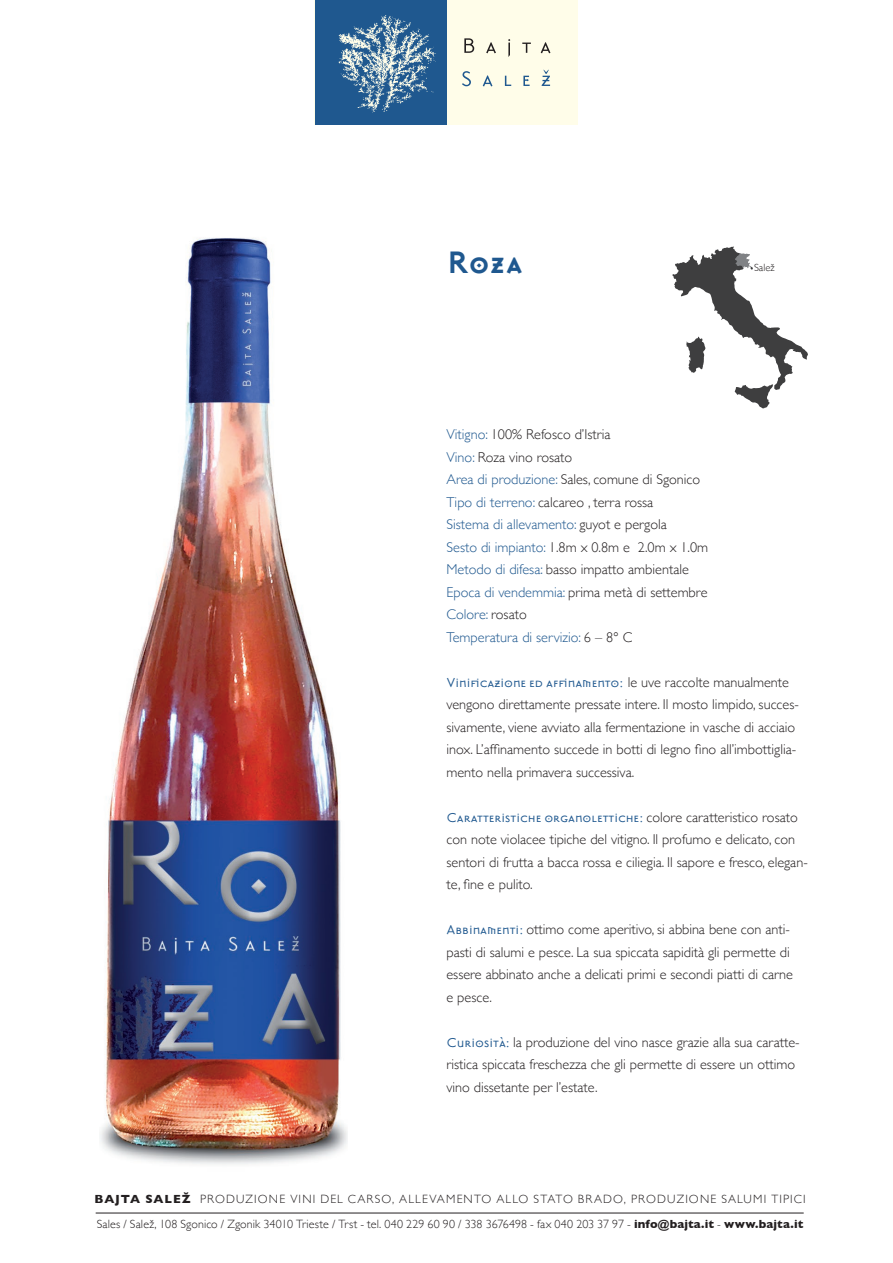
<style>
.page{position:relative;width:893px;height:1263px;background:#fff}
.page>*{position:absolute;margin:0;border:0;box-sizing:border-box;transform-origin:0 0}
.t1{font:700 34.5px "Mason Sans Alternate";color:#1f588f}
.t2{font:300 14.25px/22.5px "Gill Sans";color:#231f20}
.t3{font:14.25px "Mason Sans Alternate";color:#1f588f}
.t4{font:300 12px/24.9px "Gill Sans";letter-spacing:.035em;color:#231f20}
.t5{font:300 10.5px "Gill Sans";color:#231f20}
.s1{color:#1f588f}
.s2{font-family:"Gill Sans";font-weight:300;color:#231f20}
.s3{font-family:"Mason Sans Alternate";font-weight:400;color:#1f588f}
.s4{font-weight:700}
</style>
<div class="page">
<svg style="left:672px;top:247px;width:136px;height:162px"></svg>
<img style="left:100px;top:238px;width:248px;height:927px">
<hr style="left:96px;top:1212px;width:708px;height:1px;background:#231f20">
<div style="left:315px;top:0;width:263px;height:125px;background:#fffde9"></div>
<div style="left:315px;top:0;width:131px;height:125px;background:#1f588f"></div>
<img style="left:338px;top:15px;width:98px;height:98px">
<svg style="left:462px;top:70px;width:88px;height:16px"></svg>
<svg style="left:464px;top:38px;width:86px;height:19px"></svg>
<h1 class="t1" style="left:446px;top:242px;width:78px">Roza</h1>
<p class="t5" style="left:754px;top:259px;width:22px">Salež</p>
<p class="t2" style="left:446px;top:423px;width:263px"><span class="s1">Vitigno:</span> 100% Refosco d’Istria<br><span class="s1">Vino:</span> Roza vino rosato<br><span class="s1">Area di produzione:</span> Sales, comune di Sgonico <span class="s1">Tipo di terreno:</span> calcareo , terra rossa<br><span class="s1">Sistema di allevamento:</span> guyot e pergola<br><span class="s1">Sesto di impianto:</span> 1.8m x 0.8m e 2.0m x 1.0m <span class="s1">Metodo di difesa:</span> basso impatto ambientale <span class="s1">Epoca di vendemmia:</span> prima metà di settembre <span class="s1">Colore:</span> rosato<br><span class="s1">Temperatura di servizio:</span> 6 – 8° C</p>
<p class="t3" style="left:446px;top:674px;width:344px">Vinificazione ed affinamento: <span class="s2">le uve raccolte manualmente</span></p>
<p class="t2" style="left:446px;top:693px;width:354px">vengono direttamente pressate intere. Il mosto limpido, succes&shy;sivamente, viene avviato alla fermentazione in vasche di acciaio inox. L’affinamento succede in botti di legno fino all’imbottiglia&shy;mento nella primavera successiva.</p>
<p class="t3" style="left:446px;top:809px;width:353px">Caratteristiche organolettiche: <span class="s2">colore caratteristico rosato</span></p>
<p class="t2" style="left:446px;top:828px;width:363px">con note violacee tipiche del vitigno. Il profumo e delicato, con sentori di frutta a bacca rossa e ciliegia. Il sapore e fresco, elegan&shy;te, fine e pulito.</p>
<p class="t2" style="left:446px;top:918px;width:348px"><span class="s3">Abbinamenti:</span> ottimo come aperitivo, si abbina bene con anti&shy;pasti di salumi e pesce. La sua spiccata sapidità gli permette di essere abbinato anche a delicati primi e secondi piatti di carne e pesce.</p>
<p class="t2" style="left:446px;top:1030px;width:355px"><span class="s3">Curiosità:</span> la produzione del vino nasce grazie alla sua caratte&shy;ristica spiccata freschezza che gli permette di essere un ottimo vino dissetante per l’estate.</p>
<p class="t4" style="left:94px;top:1186px;width:713px"><span class="s4">BAJTA SALEŽ</span> PRODUZIONE VINI DEL CARSO, ALLEVAMENTO ALLO STATO BRADO, PRODUZIONE SALUMI TIPICI<br>Sales / Salež, 108 Sgonico / Zgonik 34010 Trieste / Trst - tel. 040 229 60 90 / 338 3676498 - fax 040 203 37 97 - <span class="s4">info@bajta.it</span> - <span class="s4">www.bajta.it</span></p>
</div>
